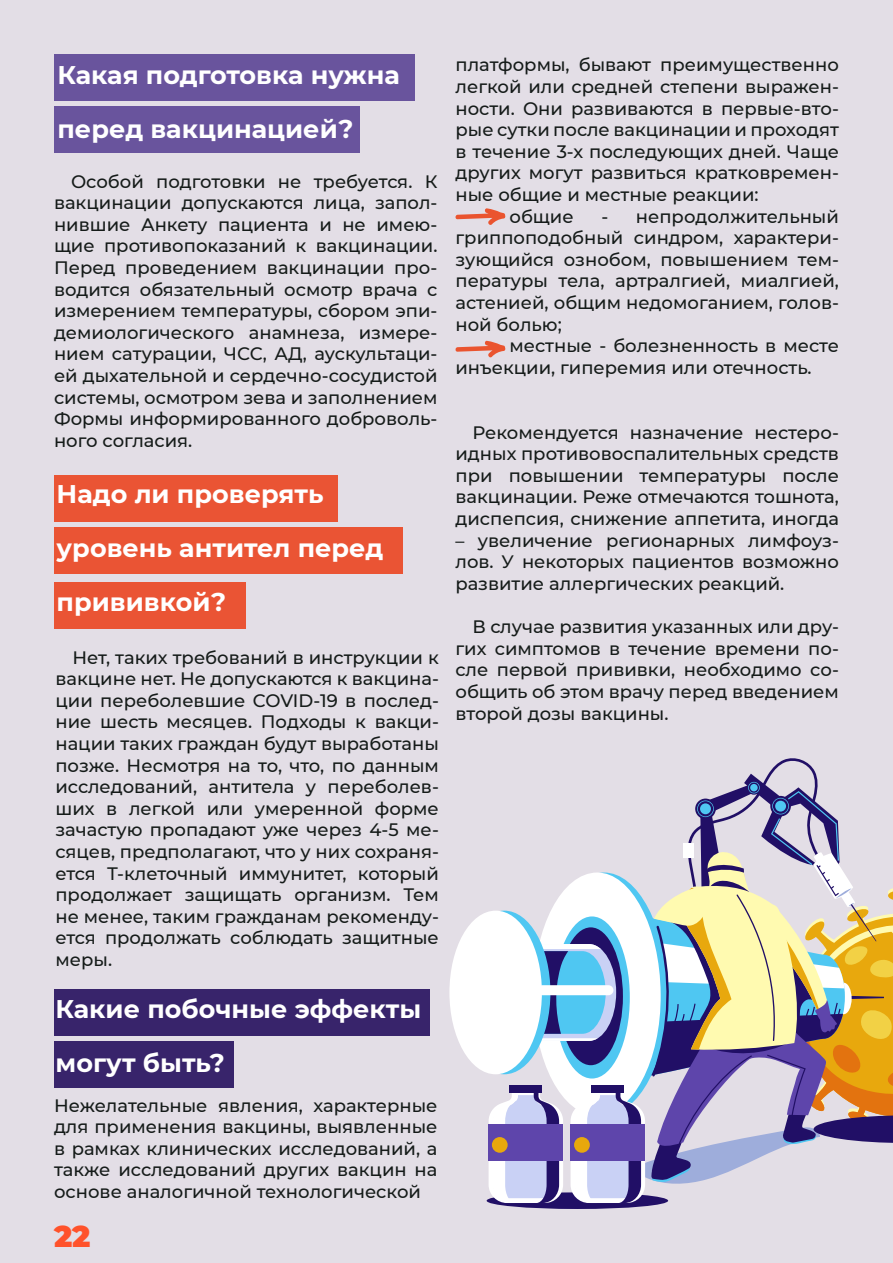
<style>
.page{position:relative;width:893px;height:1263px;background:#e3dee6}
.page>*{position:absolute;margin:0;border:0;box-sizing:border-box;transform-origin:0 0}
.t1{font:900 30px "Montserrat";color:#ff522b}
.t2{font:700 25.5px/54px "Montserrat";color:#fff}
.t3{font:500 18px/21.6px "Montserrat";color:#151b19;text-align:justify}
</style>
<div class="page">
<svg style="left:455px;top:208px;width:51px;height:17px"></svg>
<svg style="left:455px;top:340px;width:51px;height:18px"></svg>
<div style="left:54px;top:106px;width:305px;height:46px;background:#69549d"></div>
<div style="left:54px;top:54px;width:361px;height:47px;background:#69549d"></div>
<div style="left:54px;top:582px;width:192px;height:47px;background:#ea5434"></div>
<div style="left:54px;top:527px;width:349px;height:46px;background:#ea5434"></div>
<div style="left:54px;top:475px;width:283px;height:47px;background:#ea5434"></div>
<div style="left:54px;top:1041px;width:180px;height:47px;background:#38246b"></div>
<div style="left:54px;top:989px;width:375px;height:47px;background:#38246b"></div>
<div style="left:449px;top:911px;width:93px;height:163px;background:#fff;border-radius:50%"></div>
<div style="left:487px;top:1192px;width:181px;height:17px;background:#210f66;border-radius:50%"></div>
<svg style="left:489px;top:758px;width:404px;height:445px"></svg>
<h2 class="t2" style="left:58px;top:47px;width:344px">Какая подготовка нужна перед вакцинацией?</h2>
<p class="t3" style="left:54px;top:170px;width:385px;text-indent:17px">Особой подготовки не требуется. К вакцинации допускаются лица, запол&shy;нившие Анкету пациента и не имею&shy;щие противопоказаний к вакцинации.<br>Перед проведением вакцинации про&shy;водится обязательный осмотр врача с измерением температуры, сбором эпи&shy;демиологического анамнеза, измере&shy;нием сатурации, ЧСС, АД, аускультаци&shy;ей дыхательной и сердечно-сосудистой системы, осмотром зева и заполнением Формы информированного доброволь&shy;ного согласия.</p>
<h2 class="t2" style="left:57px;top:465px;width:328px">Надо ли проверять уровень антител перед прививкой?</h2>
<p class="t3" style="left:55px;top:646px;width:385px;text-indent:17px">Нет, таких требований в инструкции к вакцине нет. Не допускаются к вакцина&shy;ции переболевшие COVID-19 в послед&shy;ние шесть месяцев. Подходы к вакци&shy;нации таких граждан будут выработаны позже. Несмотря на то, что, по данным исследований, антитела у переболев&shy;ших в легкой или умеренной форме зачастую пропадают уже через 4-5 ме&shy;сяцев, предполагают, что у них сохраня&shy;ется Т-клеточный иммунитет, который продолжает защищать организм. Тем не менее, таким гражданам рекоменду&shy;ется продолжать соблюдать защитные меры.</p>
<h2 class="t2" style="left:56px;top:981px;width:367px">Какие побочные эффекты могут быть?</h2>
<p class="t3" style="left:54px;top:1094px;width:385px">Нежелательные явления, характерные для применения вакцины, выявленные в рамках клинических исследований, а также исследований других вакцин на основе аналогичной технологической</p>
<h1 class="t1" style="left:54px;top:1213px;width:38px">22</h1>
<p class="t3" style="left:455px;top:54px;width:385px">платформы, бывают преимущественно</p>
<p class="t3" style="left:455px;top:75px;width:385px">легкой или средней степени выражен-</p>
<p class="t3" style="left:455px;top:97px;width:385px">ности. Они развиваются в первые-вто-</p>
<p class="t3" style="left:455px;top:118px;width:385px">рые сутки после вакцинации и проходят</p>
<p class="t3" style="left:455px;top:140px;width:385px">в течение 3-х последующих дней. Чаще</p>
<p class="t3" style="left:455px;top:162px;width:385px">других могут развиться кратковремен-</p>
<p class="t3" style="left:455px;top:183px;width:305px">ные общие и местные реакции:</p>
<p class="t3" style="left:509px;top:205px;width:66px">общие</p>
<p class="t3" style="left:455px;top:205px;width:385px;text-indent:146px">- непродолжительный гриппоподобный синдром, характери&shy;зующийся ознобом, повышением тем&shy;пературы тела, артралгией, миалгией, астенией, общим недомоганием, голов&shy;ной болью;</p>
<p class="t3" style="left:455px;top:334px;width:385px;text-indent:54px">местные - болезненность в месте инъекции, гиперемия или отечность.</p>
<p class="t3" style="left:455px;top:421px;width:385px;text-indent:17px">Рекомендуется назначение нестеро&shy;идных противовоспалительных средств при повышении температуры после вакцинации. Реже отмечаются тошнота, диспепсия, снижение аппетита, иногда</p>
<p class="t3" style="left:455px;top:529px;width:385px">– увеличение регионарных лимфоуз&shy;лов. У некоторых пациентов возможно развитие аллергических реакций.</p>
<p class="t3" style="left:455px;top:615px;width:385px;text-indent:17px">В случае развития указанных или дру&shy;гих симптомов в течение времени по&shy;сле первой прививки, необходимо со&shy;общить об этом врачу перед введением второй дозы вакцины.</p>
</div>
